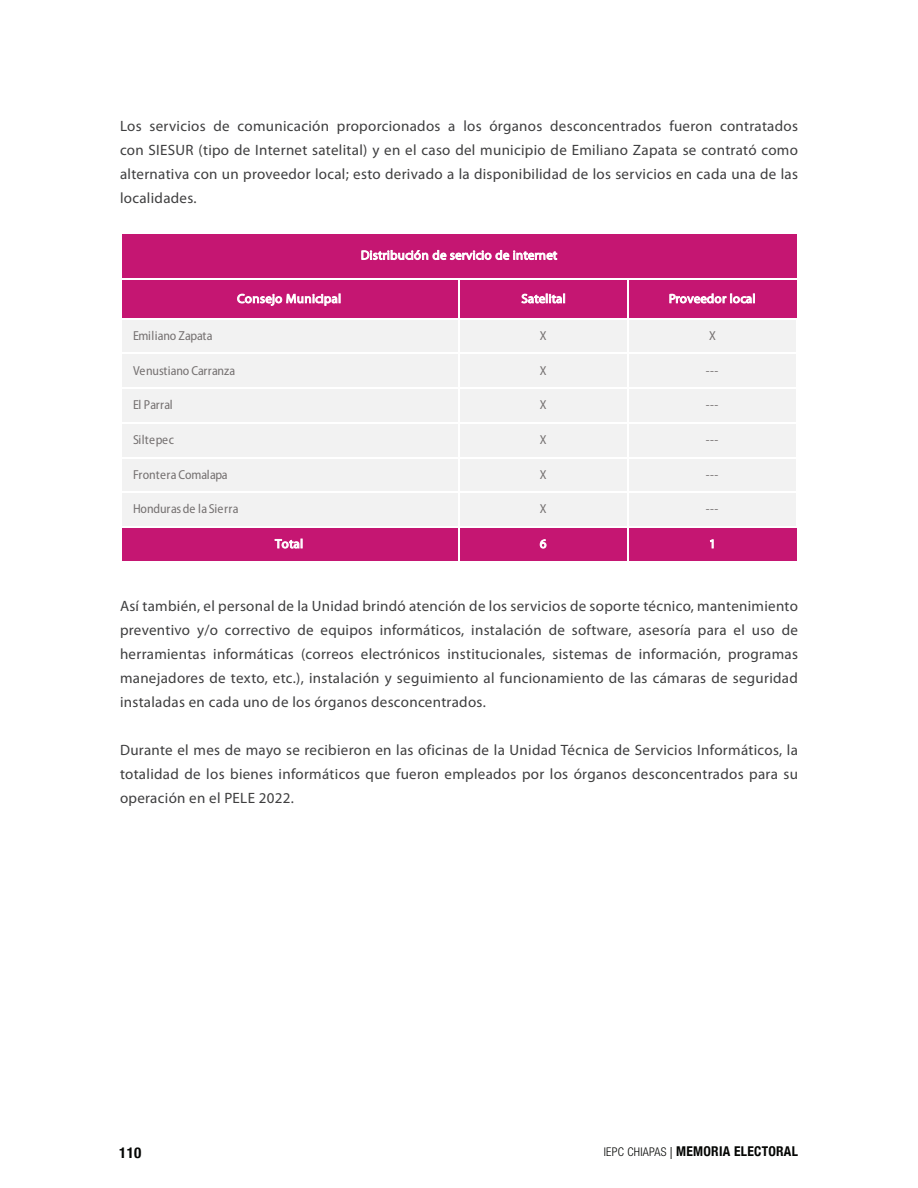
<style>
.page{position:relative;width:918px;height:1188px;background:#fff}
.page>*{position:absolute;margin:0;border:0;box-sizing:border-box;transform-origin:0 0}
.Encabezados_Número_d{font:15px/24px "Myriad Pro";letter-spacing:.02em;color:#3e3e3f;text-align:justify}
.t1{font:700 condensed 15px "Helvetica Neue";color:#040503}
.t2{font:700 condensed 13.5px "Helvetica Neue";letter-spacing:.02em;color:#040503}
.t3{font:semi-condensed 13.05px "Myriad Pro";letter-spacing:-.005em;color:#757171}
.t4{font:semi-condensed 13.05px "Myriad Pro";letter-spacing:.03em;color:#757171}
.t5{font:12.6px "Myriad Pro";letter-spacing:.015em;color:#fff}
.s1{font-family:"Helvetica Neue LT Std";font-weight:300;font-size:12px}
.s2{font-family:"Myriad Pro";font-weight:400;font-stretch:normal;font-size:12px}
</style>
<div class="page">
<div style="left:121px;top:234px;width:676px;height:85px;background:#c51672"></div>
<div style="left:121px;top:318px;width:676px;height:210px;background:#f2f2f2"></div>
<div style="left:121px;top:526px;width:676px;height:35px;background:#c51672"></div>
<hr style="left:458px;top:279px;width:2px;height:283px;background:#fff">
<hr style="left:628px;top:279px;width:1px;height:283px;background:#fff">
<hr style="left:121px;top:278px;width:677px;height:1px;background:#fff">
<hr style="left:121px;top:318px;width:677px;height:1px;background:#fff">
<hr style="left:121px;top:353px;width:677px;height:1px;background:#fff">
<hr style="left:121px;top:388px;width:677px;height:1px;background:#fff">
<hr style="left:121px;top:422px;width:677px;height:1px;background:#fff">
<hr style="left:121px;top:457px;width:677px;height:1px;background:#fff">
<hr style="left:121px;top:492px;width:677px;height:1px;background:#fff">
<hr style="left:121px;top:526px;width:677px;height:2px;background:#fff">
<p class="Encabezados_Número_d" style="left:120px;top:114px;width:680px">Los servicios de comunicación proporcionados a los órganos desconcentrados fueron contratados con SIESUR (tipo de Internet satelital) y en el caso del municipio de Emiliano Zapata se contrató como alternativa con un proveedor local; esto derivado a la disponibilidad de los servicios en cada una de las localidades.</p>
<p class="t5" style="left:361px;top:247px;width:198px">Distribución de servicio de internet</p>
<p class="t5" style="left:237px;top:291px;width:105px">Consejo Municipal</p>
<p class="t5" style="left:521px;top:291px;width:46px">Satelital</p>
<p class="t5" style="left:669px;top:291px;width:88px">Proveedor local</p>
<p class="t3" style="left:133px;top:328px;width:81px">Emiliano Zapata</p>
<p class="t3" style="left:540px;top:328px;width:8px">X</p>
<p class="t3" style="left:709px;top:328px;width:8px">X</p>
<p class="t3" style="left:133px;top:362px;width:104px">Venustiano Carranza</p>
<p class="t3" style="left:540px;top:362px;width:8px">X</p>
<p class="t3" style="left:706px;top:362px;width:14px">---</p>
<p class="t3" style="left:133px;top:397px;width:41px">El Parral</p>
<p class="t3" style="left:540px;top:397px;width:8px">X</p>
<p class="t3" style="left:706px;top:397px;width:14px">---</p>
<p class="t4" style="left:133px;top:432px;width:43px">Siltepec</p>
<p class="t3" style="left:540px;top:432px;width:8px">X</p>
<p class="t3" style="left:706px;top:432px;width:14px">---</p>
<p class="t3" style="left:133px;top:466px;width:96px">Frontera Comalapa</p>
<p class="t3" style="left:540px;top:466px;width:8px">X</p>
<p class="t3" style="left:706px;top:466px;width:14px">---</p>
<p class="t3" style="left:133px;top:501px;width:107px">Honduras de la Sierra</p>
<p class="t3" style="left:540px;top:501px;width:8px">X</p>
<p class="t3" style="left:706px;top:501px;width:14px">---</p>
<p class="t5" style="left:275px;top:536px;width:30px">Total</p>
<p class="t5" style="left:540px;top:536px;width:8px">6</p>
<p class="t5" style="left:709px;top:536px;width:8px">1</p>
<p class="Encabezados_Número_d" style="left:120px;top:594px;width:680px">Así también, el personal de la Unidad brindó atención de los servicios de soporte técnico, mantenimiento preventivo y/o correctivo de equipos informáticos, instalación de software, asesoría para el uso de herramientas informáticas (correos electrónicos institucionales, sistemas de información, programas manejadores de texto, etc.), instalación y seguimiento al funcionamiento de las cámaras de seguridad instaladas en cada uno de los órganos desconcentrados.</p>
<p class="Encabezados_Número_d" style="left:120px;top:738px;width:679px">Durante el mes de mayo se recibieron en las oficinas de la Unidad Técnica de Servicios Informáticos, la totalidad de los bienes informáticos que fueron empleados por los órganos desconcentrados para su operación en el PELE 2022.</p>
<p class="t1" style="left:119px;top:1140px;width:24px">110</p>
<p class="t2" style="left:604px;top:1140px;width:196px"><span class="s1">IEPC CHIAPAS</span> <span class="s2">|</span> MEMORIA ELECTORAL</p>
</div>
